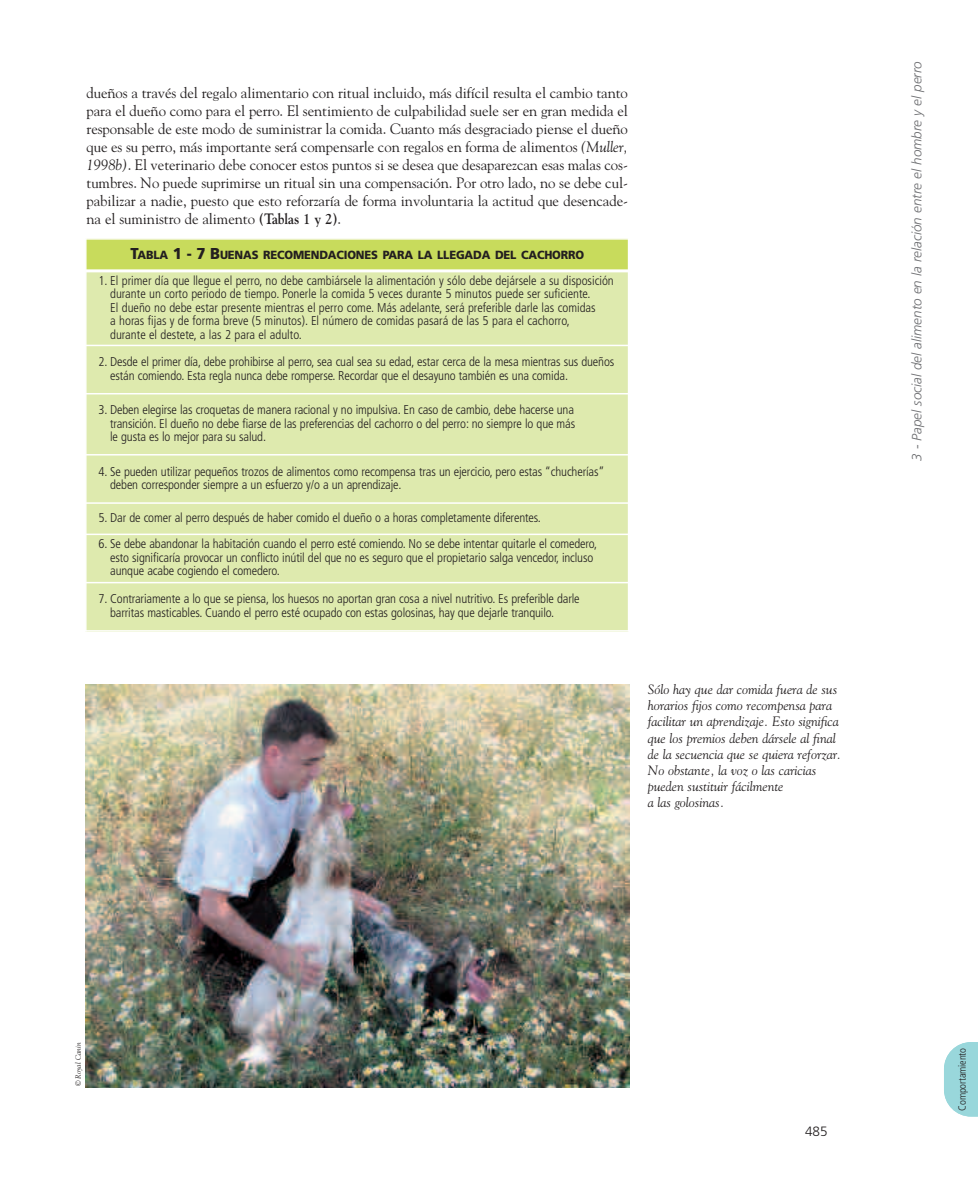
<style>
.page{position:relative;width:978px;height:1191px;background:#fff}
.page>*{position:absolute;margin:0;border:0;box-sizing:border-box;transform-origin:0 0}
.t1{font:15px/18px "Goudy";letter-spacing:-.005em;color:#231f20;text-align:justify}
.t2{font:italic 13.5px/16.2px "Goudy";color:#231f20}
.t3{font:italic 300 13.5px "Frutiger";color:#6c6d70}
.t4{font:300 13.5px "Frutiger";color:#231f20}
.t5{font:300 condensed 12.75px/13.5px "Frutiger";letter-spacing:-.01em;color:#231f20}
.t6{font:900 11.85px "Frutiger";letter-spacing:-.015em;color:#231f20;scale:.95 1}
.t7{font:300 condensed 10.5px "Frutiger";letter-spacing:-.015em;color:#231f20}
.t8{font:italic 7.5px "Goudy";color:#231f20}
.s1{font-style:italic}
.s2{font-weight:700}
.s3{font-size:15.75px}
</style>
<div class="page">
<svg style="left:944px;top:1042px;width:34px;height:74px;background:#a4dbdf"></svg>
<img style="left:85px;top:685px;width:544px;height:403px">
<div style="left:85px;top:238px;width:544px;height:33px;background:#c8db5c"></div>
<div style="left:85px;top:271px;width:544px;height:74px;background:#deeaae"></div>
<div style="left:85px;top:345px;width:544px;height:49px;background:#deeaae"></div>
<div style="left:85px;top:394px;width:544px;height:61px;background:#deeaae"></div>
<div style="left:85px;top:455px;width:544px;height:48px;background:#deeaae"></div>
<div style="left:85px;top:503px;width:544px;height:31px;background:#deeaae"></div>
<div style="left:85px;top:534px;width:544px;height:48px;background:#deeaae"></div>
<div style="left:85px;top:582px;width:544px;height:49px;background:#deeaae"></div>
<hr style="left:85px;top:238px;width:2px;height:393px;background:#fff">
<hr style="left:628px;top:238px;width:1px;height:393px;background:#fff">
<hr style="left:85px;top:238px;width:544px;height:2px;background:#fff">
<hr style="left:85px;top:269px;width:544px;height:3px;background:#fff">
<hr style="left:85px;top:345px;width:544px;height:1px;background:#fff">
<hr style="left:85px;top:393px;width:544px;height:1px;background:#fff">
<hr style="left:85px;top:454px;width:544px;height:1px;background:#fff">
<hr style="left:85px;top:502px;width:544px;height:2px;background:#fff">
<hr style="left:85px;top:533px;width:544px;height:2px;background:#fff">
<hr style="left:85px;top:582px;width:544px;height:1px;background:#fff">
<hr style="left:85px;top:630px;width:544px;height:1px;background:#fff">
<p class="t1" style="left:87px;top:84px;width:543px">dueños a través del regalo alimentario con ritual incluido, más difícil resulta el cambio tanto para el dueño como para el perro. El sentimiento de culpabilidad suele ser en gran medida el responsable de este modo de suministrar la comida. Cuanto más desgraciado piense el dueño que es su perro, más importante será compensarle con regalos en forma de alimentos <span class="s1">(Muller, 1998b)</span>. El veterinario debe conocer estos puntos si se desea que desaparezcan esas malas cos&shy;tumbres. No puede suprimirse un ritual sin una compensación. Por otro lado, no se debe cul&shy;pabilizar a nadie, puesto que esto reforzaría de forma involuntaria la actitud que desencade&shy;na el suministro de alimento <span class="s2">(Tablas 1 y 2)</span>.</p>
<p class="t6" style="left:130px;top:250px;width:479px"><span class="s3">T</span>ABLA <span class="s3">1 - 7 B</span>UENAS RECOMENDACIONES PARA LA LLEGADA DEL CACHORRO</p>
<p class="t5" style="left:110px;top:275px;width:505px;text-indent:-12px">1. El primer día que llegue el perro, no debe cambiársele la alimentación y sólo debe dejársele a su disposición durante un corto periodo de tiempo. Ponerle la comida 5 veces durante 5 minutos puede ser suficiente.<br>El dueño no debe estar presente mientras el perro come. Más adelante, será preferible darle las comidas<br>a horas fijas y de forma breve (5 minutos). El número de comidas pasará de las 5 para el cachorro,<br>durante el destete, a las 2 para el adulto.</p>
<p class="t5" style="left:110px;top:356px;width:506px;text-indent:-12px">2. Desde el primer día, debe prohibirse al perro, sea cual sea su edad, estar cerca de la mesa mientras sus dueños están comiendo. Esta regla nunca debe romperse. Recordar que el desayuno también es una comida.</p>
<p class="t5" style="left:110px;top:404px;width:467px;text-align:justify;text-indent:-12px">3. Deben elegirse las croquetas de manera racional y no impulsiva. En caso de cambio, debe hacerse una transición. El dueño no debe fiarse de las preferencias del cachorro o del perro: no siempre lo que más le gusta es lo mejor para su salud.</p>
<p class="t5" style="left:110px;top:465px;width:496px;text-indent:-12px">4. Se pueden utilizar pequeños trozos de alimentos como recompensa tras un ejercicio, pero estas “chucherías” deben corresponder siempre a un esfuerzo y/o a un aprendizaje.</p>
<p class="t5" style="left:99px;top:512px;width:444px">5. Dar de comer al perro después de haber comido el dueño o a horas completamente diferentes.</p>
<p class="t5" style="left:110px;top:538px;width:489px;text-indent:-12px">6. Se debe abandonar la habitación cuando el perro esté comiendo. No se debe intentar quitarle el comedero, esto significaría provocar un conflicto inútil del que no es seguro que el propietario salga vencedor, incluso aunque acabe cogiendo el comedero.</p>
<p class="t5" style="left:110px;top:593px;width:471px;text-indent:-12px">7. Contrariamente a lo que se piensa, los huesos no aportan gran cosa a nivel nutritivo. Es preferible darle barritas masticables. Cuando el perro esté ocupado con estas golosinas, hay que dejarle tranquilo.</p>
<p class="t2" style="left:648px;top:681px;width:195px">Sólo hay que dar comida fuera de sus horarios fijos como recompensa para facilitar un aprendizaje. Esto significa que los premios deben dársele al final de la secuencia que se quiera reforzar.<br>No obstante, la voz o las caricias pueden sustituir fácilmente<br>a las golosinas.</p>
<p class="t3" style="left:911px;top:461px;width:401px;rotate:-90deg">3 - Papel social del alimento en la relación entre el hombre y el perro</p>
<p class="t8" style="left:74px;top:1086px;width:45px;rotate:-90deg">© Royal Canin</p>
<p class="t4" style="left:805px;top:1126px;width:24px">485</p>
<p class="t7" style="left:958px;top:1110px;width:64px;rotate:-90deg">Comportamiento</p>
<p class="t7" style="left:958px;top:1096px;width:35px;rotate:-90deg">Behavior</p>
</div>
